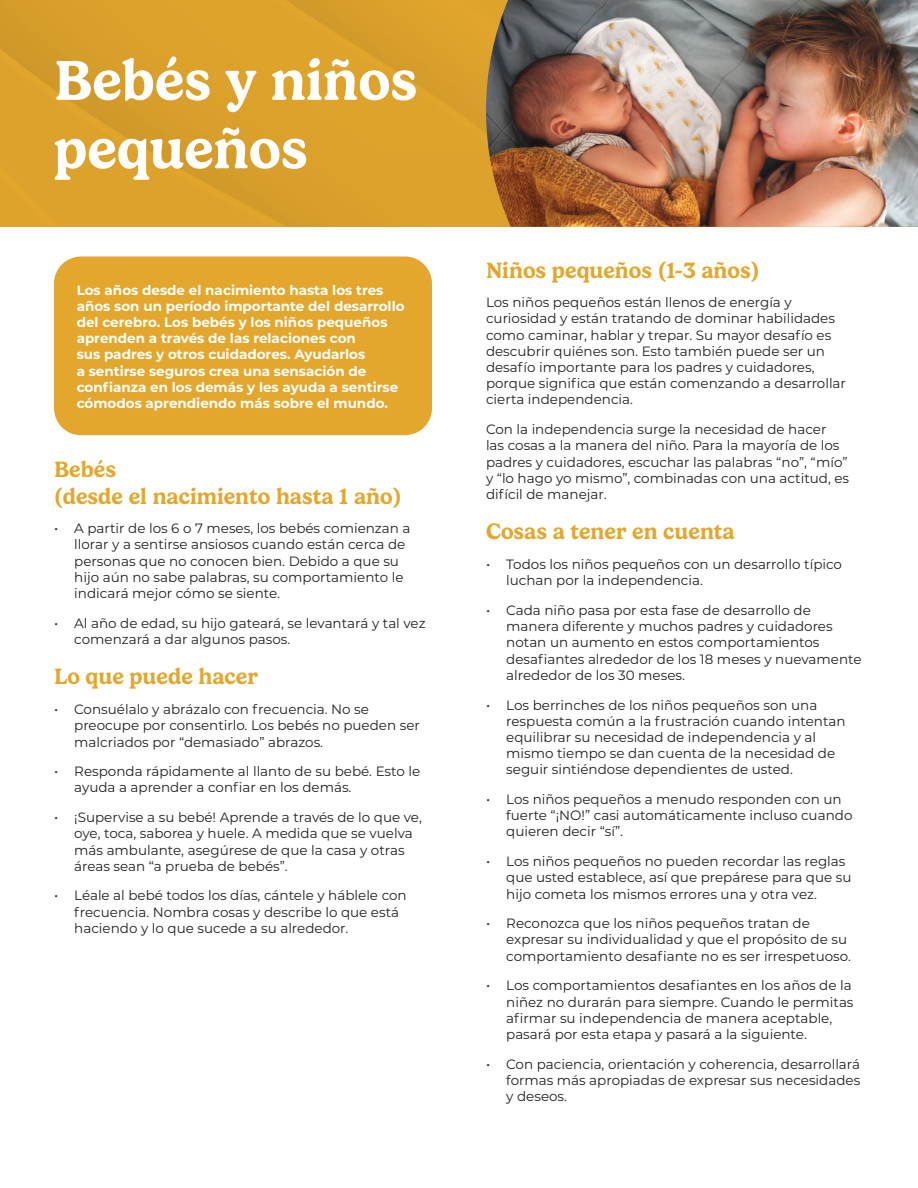
<style>
.page{position:relative;width:918px;height:1188px;background:#fff}
.page>*{position:absolute;margin:0;border:0;box-sizing:border-box;transform-origin:0 0}
.t1{font:600 57px/68.4px "Gelica";color:#fff}
.t2{font:600 22.5px/27px "Gelica";color:#e4a72d}
.t3{font:13.5px/16.2px "Montserrat";color:#231f20}
.t4{font:700 13.5px/16.2px "Montserrat";color:#fff}
.s1{font-size:14.25px}
</style>
<div class="page">
<img style="left:0;top:0;width:486px;height:227px">
<div style="left:54px;top:256px;width:378px;height:179px;background:#e4a72d;border-radius:27px"></div>
<img style="left:486px;top:0;width:432px;height:227px">
<h1 class="t1" style="left:54px;top:46px;width:365px">Bebés y niños pequeños</h1>
<p class="t4" style="left:77px;top:281px;width:329px">Los años desde el nacimiento hasta los tres años son un período importante del desarrollo del cerebro. Los bebés y los niños pequeños aprenden a través de las relaciones con<br>sus padres y otros cuidadores. Ayudarlos<br>a sentirse seguros crea una sensación de confianza en los demás y les ayuda a sentirse cómodos aprendiendo más sobre el mundo.</p>
<h2 class="t2" style="left:54px;top:455px;width:349px">Bebés<br>(desde el nacimiento hasta 1 año)</h2>
<p class="t3" style="left:74px;top:520px;width:338px;text-indent:-20px"><span class="s1">•</span> A partir de los 6 o 7 meses, los bebés comienzan a llorar y a sentirse ansiosos cuando están cerca de personas que no conocen bien. Debido a que su hijo aún no sabe palabras, su comportamiento le indicará mejor cómo se siente.</p>
<p class="t3" style="left:74px;top:614px;width:353px;text-indent:-20px"><span class="s1">•</span> Al año de edad, su hijo gateará, se levantará y tal vez comenzará a dar algunos pasos.</p>
<h2 class="t2" style="left:54px;top:663px;width:205px">Lo que puede hacer</h2>
<p class="t3" style="left:74px;top:701px;width:347px;text-indent:-20px"><span class="s1">•</span> Consuélalo y abrázalo con frecuencia. No se preocupe por consentirlo. Los bebés no pueden ser malcriados por “demasiado” abrazos.</p>
<p class="t3" style="left:74px;top:763px;width:348px;text-indent:-20px"><span class="s1">•</span> Responda rápidamente al llanto de su bebé. Esto le ayuda a aprender a confiar en los demás.</p>
<p class="t3" style="left:74px;top:809px;width:349px;text-indent:-20px"><span class="s1">•</span> ¡Supervise a su bebé! Aprende a través de lo que ve, oye, toca, saborea y huele. A medida que se vuelva más ambulante, asegúrese de que la casa y otras áreas sean “a prueba de bebés”.</p>
<p class="t3" style="left:74px;top:887px;width:334px;text-indent:-20px"><span class="s1">•</span> Léale al bebé todos los días, cántele y háblele con frecuencia. Nombra cosas y describe lo que está haciendo y lo que sucede a su alrededor.</p>
<h2 class="t2" style="left:486px;top:257px;width:275px">Niños pequeños (1-3 años)</h2>
<p class="t3" style="left:486px;top:294px;width:362px">Los niños pequeños están llenos de energía y curiosidad y están tratando de dominar habilidades como caminar, hablar y trepar. Su mayor desafío es descubrir quiénes son. Esto también puede ser un desafío importante para los padres y cuidadores, porque significa que están comenzando a desarrollar cierta independencia.</p>
<p class="t3" style="left:486px;top:421px;width:365px">Con la independencia surge la necesidad de hacer<br>las cosas a la manera del niño. Para la mayoría de los padres y cuidadores, escuchar las palabras “no”, “mío” y “lo hago yo mismo”, combinadas con una actitud, es difícil de manejar.</p>
<h2 class="t2" style="left:486px;top:518px;width:250px">Cosas a tener en cuenta</h2>
<p class="t3" style="left:506px;top:556px;width:337px;text-indent:-20px"><span class="s1">•</span> Todos los niños pequeños con un desarrollo típico luchan por la independencia.</p>
<p class="t3" style="left:506px;top:602px;width:357px;text-indent:-20px"><span class="s1">•</span> Cada niño pasa por esta fase de desarrollo de manera diferente y muchos padres y cuidadores notan un aumento en estos comportamientos desafiantes alrededor de los 18 meses y nuevamente alrededor de los 30 meses.</p>
<p class="t3" style="left:506px;top:696px;width:341px;text-indent:-20px"><span class="s1">•</span> Los berrinches de los niños pequeños son una respuesta común a la frustración cuando intentan equilibrar su necesidad de independencia y al mismo tiempo se dan cuenta de la necesidad de seguir sintiéndose dependientes de usted.</p>
<p class="t3" style="left:506px;top:791px;width:348px;text-indent:-20px"><span class="s1">•</span> Los niños pequeños a menudo responden con un fuerte “¡NO!” casi automáticamente incluso cuando quieren decir “sí”.</p>
<p class="t3" style="left:506px;top:853px;width:347px;text-indent:-20px"><span class="s1">•</span> Los niños pequeños no pueden recordar las reglas que usted establece, así que prepárese para que su hijo cometa los mismos errores una y otra vez.</p>
<p class="t3" style="left:506px;top:915px;width:346px;text-indent:-20px"><span class="s1">•</span> Reconozca que los niños pequeños tratan de expresar su individualidad y que el propósito de su comportamiento desafiante no es ser irrespetuoso.</p>
<p class="t3" style="left:506px;top:977px;width:349px;text-indent:-20px"><span class="s1">•</span> Los comportamientos desafiantes en los años de la niñez no durarán para siempre. Cuando le permitas afirmar su independencia de manera aceptable, pasará por esta etapa y pasará a la siguiente.</p>
<p class="t3" style="left:506px;top:1055px;width:356px;text-align:justify;text-indent:-20px"><span class="s1">•</span> Con paciencia, orientación y coherencia, desarrollará formas más apropiadas de expresar sus necesidades y deseos.</p>
</div>
